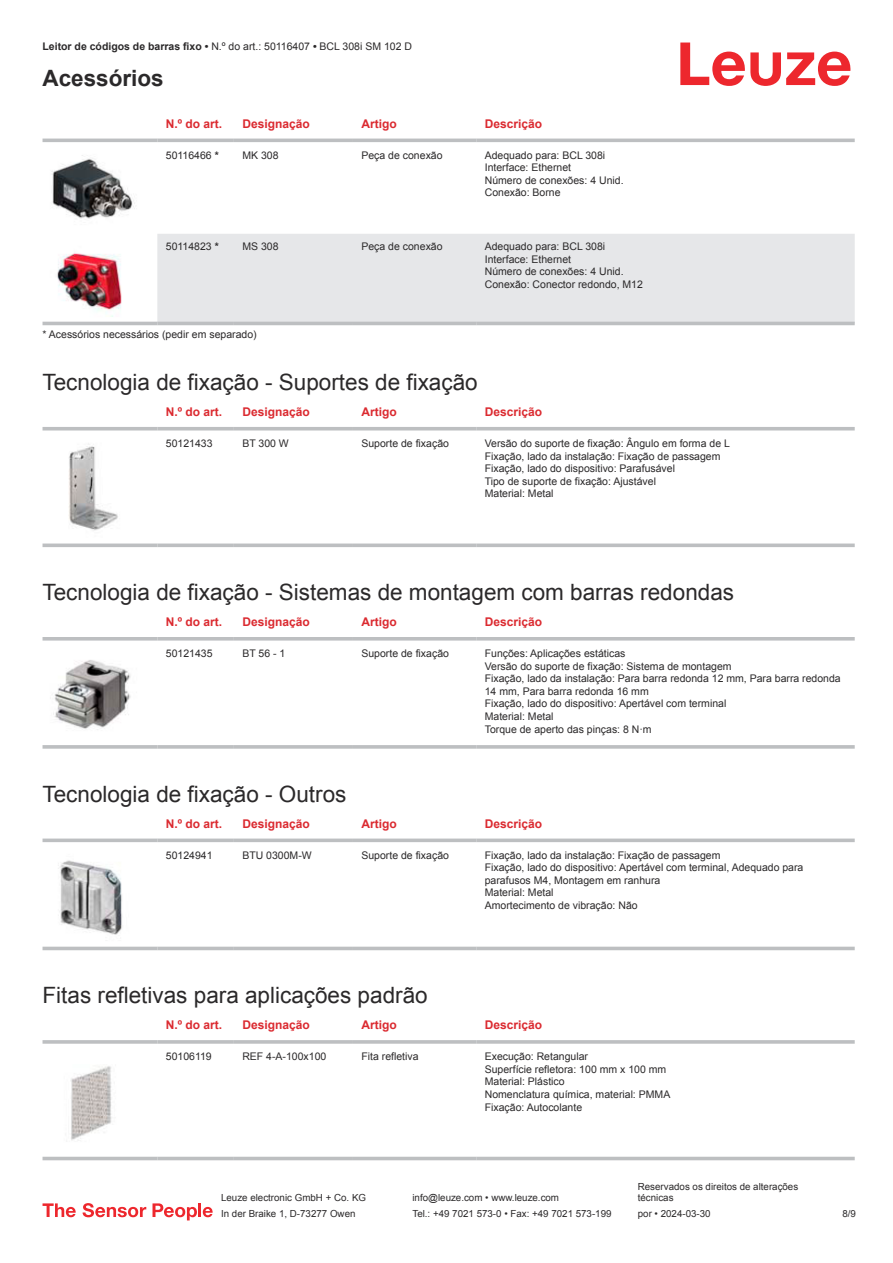
<style>
.page{position:relative;width:893px;height:1263px;background:#fff}
.page>*{position:absolute;margin:0;border:0;box-sizing:border-box;transform-origin:0 0}
.t1{font:22.5px "Arial";color:#2b292a}
.t2{font:700 22.5px "Arial";color:#2b292a}
.t3{font:700 12px "Arial";color:#db2a30}
.t4{font:10.5px/12.6px "Arial";color:#2b292a}
.t5{font:9.75px/11.7px "Arial";color:#2b292a}
.s1{font-weight:700}
</style>
<div class="page">
<svg style="left:680px;top:43px;width:170px;height:43px"></svg>
<svg style="left:43px;top:138px;width:812px;height:188px"></svg>
<div style="left:157px;top:234px;width:698px;height:88px;background:#e6e7e9"></div>
<hr style="left:43px;top:139px;width:114px;height:3px;background:#bdbfc1">
<hr style="left:157px;top:139px;width:77px;height:3px;background:#bdbfc1">
<hr style="left:234px;top:139px;width:119px;height:3px;background:#bdbfc1">
<hr style="left:353px;top:139px;width:123px;height:3px;background:#bdbfc1">
<hr style="left:476px;top:139px;width:379px;height:3px;background:#bdbfc1">
<hr style="left:43px;top:322px;width:114px;height:3px;background:#bdbfc1">
<hr style="left:157px;top:322px;width:77px;height:3px;background:#bdbfc1">
<hr style="left:234px;top:322px;width:119px;height:3px;background:#bdbfc1">
<hr style="left:353px;top:322px;width:123px;height:3px;background:#bdbfc1">
<hr style="left:476px;top:322px;width:379px;height:3px;background:#bdbfc1">
<img style="left:43px;top:146px;width:97px;height:83px">
<img style="left:43px;top:238px;width:97px;height:81px">
<svg style="left:43px;top:430px;width:812px;height:1px"></svg>
<hr style="left:43px;top:427px;width:114px;height:3px;background:#bdbfc1">
<hr style="left:157px;top:427px;width:77px;height:3px;background:#bdbfc1">
<hr style="left:234px;top:427px;width:119px;height:3px;background:#bdbfc1">
<hr style="left:353px;top:427px;width:123px;height:3px;background:#bdbfc1">
<hr style="left:476px;top:427px;width:379px;height:3px;background:#bdbfc1">
<svg style="left:43px;top:543px;width:114px;height:4px"></svg>
<svg style="left:157px;top:543px;width:77px;height:4px"></svg>
<svg style="left:234px;top:543px;width:119px;height:4px"></svg>
<svg style="left:353px;top:543px;width:123px;height:4px"></svg>
<svg style="left:476px;top:543px;width:379px;height:4px;background:#c5c7c9"></svg>
<img style="left:69px;top:443px;width:49px;height:88px">
<svg style="left:43px;top:640px;width:812px;height:1px"></svg>
<hr style="left:43px;top:637px;width:114px;height:3px;background:#bdbfc1">
<hr style="left:157px;top:637px;width:77px;height:3px;background:#bdbfc1">
<hr style="left:234px;top:637px;width:119px;height:3px;background:#bdbfc1">
<hr style="left:353px;top:637px;width:123px;height:3px;background:#bdbfc1">
<hr style="left:476px;top:637px;width:379px;height:3px;background:#bdbfc1">
<svg style="left:43px;top:745px;width:114px;height:4px"></svg>
<svg style="left:157px;top:745px;width:77px;height:4px"></svg>
<svg style="left:234px;top:745px;width:119px;height:4px"></svg>
<svg style="left:353px;top:745px;width:123px;height:4px"></svg>
<svg style="left:476px;top:745px;width:379px;height:4px;background:#c3c5c7"></svg>
<img style="left:53px;top:660px;width:78px;height:70px">
<div style="left:43px;top:946px;width:812px;height:5px;background:#eeefef"></div>
<svg style="left:43px;top:838px;width:114px;height:4px"></svg>
<svg style="left:157px;top:838px;width:77px;height:4px"></svg>
<svg style="left:234px;top:838px;width:119px;height:4px"></svg>
<svg style="left:353px;top:838px;width:123px;height:4px"></svg>
<svg style="left:476px;top:838px;width:379px;height:4px;background:#c6c8c9"></svg>
<hr style="left:43px;top:947px;width:114px;height:3px;background:#bdbfc1">
<hr style="left:157px;top:947px;width:77px;height:3px;background:#bdbfc1">
<hr style="left:234px;top:947px;width:119px;height:3px;background:#bdbfc1">
<hr style="left:353px;top:947px;width:123px;height:3px;background:#bdbfc1">
<hr style="left:476px;top:947px;width:379px;height:3px;background:#bdbfc1">
<img style="left:58px;top:860px;width:64px;height:75px">
<div style="left:43px;top:1156px;width:812px;height:5px;background:#edeeee"></div>
<svg style="left:43px;top:1040px;width:114px;height:4px"></svg>
<hr style="left:157px;top:1040px;width:77px;height:4px;background:#c5c7c9">
<svg style="left:234px;top:1040px;width:119px;height:4px"></svg>
<svg style="left:353px;top:1040px;width:123px;height:4px"></svg>
<hr style="left:476px;top:1040px;width:379px;height:4px;background:#c5c7c9">
<hr style="left:43px;top:1157px;width:114px;height:3px;background:#bdbfc1">
<hr style="left:157px;top:1157px;width:77px;height:3px;background:#bdbfc1">
<hr style="left:234px;top:1157px;width:119px;height:3px;background:#bdbfc1">
<hr style="left:353px;top:1157px;width:123px;height:3px;background:#bdbfc1">
<hr style="left:476px;top:1157px;width:379px;height:3px;background:#bdbfc1">
<img style="left:71px;top:1066px;width:41px;height:75px">
<svg style="left:43px;top:1203px;width:33px;height:14px"></svg>
<svg style="left:83px;top:1203px;width:63px;height:14px"></svg>
<svg style="left:153px;top:1203px;width:44px;height:17px"></svg>
<hr style="left:198px;top:1203px;width:3px;height:14px;background:#ed272d">
<svg style="left:203px;top:1207px;width:10px;height:10px"></svg>
<p class="t4" style="left:43px;top:41px;width:371px"><span class="s1">Leitor de códigos de barras fixo •</span> N.º do art.: 50116407 <span class="s1">•</span> BCL 308i SM 102 D</p>
<h1 class="t2" style="left:43px;top:70px;width:123px">Acessórios</h1>
<p class="t3" style="left:166px;top:119px;width:58px">N.º do art.</p>
<p class="t3" style="left:242px;top:119px;width:69px">Designação</p>
<p class="t3" style="left:361px;top:119px;width:37px">Artigo</p>
<p class="t3" style="left:485px;top:119px;width:59px">Descrição</p>
<p class="t4" style="left:166px;top:150px;width:54px">50116466 <span class="s1">*</span></p>
<p class="t4" style="left:242px;top:150px;width:38px">MK 308</p>
<p class="t4" style="left:361px;top:150px;width:83px">Peça de conexão</p>
<p class="t4" style="left:485px;top:150px;width:140px">Adequado para: BCL 308i<br>Interface: Ethernet<br>Número de conexões: 4 Unid.<br>Conexão: Borne</p>
<p class="t4" style="left:166px;top:241px;width:54px">50114823 <span class="s1">*</span></p>
<p class="t4" style="left:242px;top:241px;width:38px">MS 308</p>
<p class="t4" style="left:361px;top:241px;width:83px">Peça de conexão</p>
<p class="t4" style="left:485px;top:241px;width:160px">Adequado para: BCL 308i<br>Interface: Ethernet<br>Número de conexões: 4 Unid.<br>Conexão: Conector redondo, M12</p>
<p class="t4" style="left:43px;top:329px;width:216px">* Acessórios necessários (pedir em separado)</p>
<h1 class="t1" style="left:43px;top:373px;width:437px">Tecnologia de fixação - Suportes de fixação</h1>
<p class="t3" style="left:166px;top:407px;width:58px">N.º do art.</p>
<p class="t3" style="left:242px;top:407px;width:69px">Designação</p>
<p class="t3" style="left:361px;top:407px;width:37px">Artigo</p>
<p class="t3" style="left:485px;top:407px;width:59px">Descrição</p>
<p class="t4" style="left:166px;top:438px;width:48px">50121433</p>
<p class="t4" style="left:242px;top:438px;width:48px">BT 300 W</p>
<p class="t4" style="left:361px;top:438px;width:89px">Suporte de fixação</p>
<p class="t4" style="left:485px;top:438px;width:247px">Versão do suporte de fixação: Ângulo em forma de L Fixação, lado da instalação: Fixação de passagem Fixação, lado do dispositivo: Parafusável<br>Tipo de suporte de fixação: Ajustável<br>Material: Metal</p>
<h1 class="t1" style="left:43px;top:583px;width:693px">Tecnologia de fixação - Sistemas de montagem com barras redondas</h1>
<p class="t3" style="left:166px;top:617px;width:58px">N.º do art.</p>
<p class="t3" style="left:242px;top:617px;width:69px">Designação</p>
<p class="t3" style="left:361px;top:617px;width:37px">Artigo</p>
<p class="t3" style="left:485px;top:617px;width:59px">Descrição</p>
<p class="t4" style="left:166px;top:648px;width:48px">50121435</p>
<p class="t4" style="left:242px;top:648px;width:44px">BT 56 - 1</p>
<p class="t4" style="left:361px;top:648px;width:89px">Suporte de fixação</p>
<p class="t4" style="left:485px;top:648px;width:358px">Funções: Aplicações estáticas<br>Versão do suporte de fixação: Sistema de montagem<br>Fixação, lado da instalação: Para barra redonda 12 mm, Para barra redonda 14 mm, Para barra redonda 16 mm<br>Fixação, lado do dispositivo: Apertável com terminal<br>Material: Metal<br>Torque de aperto das pinças: 8 N·m</p>
<h1 class="t1" style="left:43px;top:785px;width:305px">Tecnologia de fixação - Outros</h1>
<p class="t3" style="left:166px;top:819px;width:58px">N.º do art.</p>
<p class="t3" style="left:242px;top:819px;width:69px">Designação</p>
<p class="t3" style="left:361px;top:819px;width:37px">Artigo</p>
<p class="t3" style="left:485px;top:819px;width:59px">Descrição</p>
<p class="t4" style="left:166px;top:849px;width:48px">50124941</p>
<p class="t4" style="left:242px;top:849px;width:71px">BTU 0300M-W</p>
<p class="t4" style="left:361px;top:849px;width:89px">Suporte de fixação</p>
<p class="t4" style="left:485px;top:849px;width:320px">Fixação, lado da instalação: Fixação de passagem<br>Fixação, lado do dispositivo: Apertável com terminal, Adequado para parafusos M4, Montagem em ranhura<br>Material: Metal<br>Amortecimento de vibração: Não</p>
<h1 class="t1" style="left:43px;top:987px;width:387px">Fitas refletivas para aplicações padrão</h1>
<p class="t3" style="left:166px;top:1020px;width:58px">N.º do art.</p>
<p class="t3" style="left:242px;top:1020px;width:69px">Designação</p>
<p class="t3" style="left:361px;top:1020px;width:37px">Artigo</p>
<p class="t3" style="left:485px;top:1020px;width:59px">Descrição</p>
<p class="t4" style="left:166px;top:1051px;width:47px">50106119</p>
<p class="t4" style="left:242px;top:1051px;width:86px">REF 4-A-100x100</p>
<p class="t4" style="left:361px;top:1051px;width:59px">Fita refletiva</p>
<p class="t4" style="left:485px;top:1051px;width:187px">Execução: Retangular<br>Superfície refletora: 100 mm x 100 mm<br>Material: Plástico<br>Nomenclatura química, material: PMMA<br>Fixação: Autocolante</p>
<p class="t5" style="left:221px;top:1193px;width:146px">Leuze electronic GmbH + Co. KG</p>
<p class="t5" style="left:412px;top:1193px;width:148px">info@leuze.com • www.leuze.com</p>
<p class="t5" style="left:638px;top:1181px;width:162px">Reservados os direitos de alterações técnicas</p>
<p class="t5" style="left:221px;top:1209px;width:136px">In der Braike 1, D-73277 Owen</p>
<p class="t5" style="left:412px;top:1209px;width:201px">Tel.: +49 7021 573-0 • Fax: +49 7021 573-199</p>
<p class="t5" style="left:638px;top:1209px;width:74px">por • 2024-03-30</p>
<p class="t5" style="left:842px;top:1209px;width:15px">8 /9</p>
</div>
